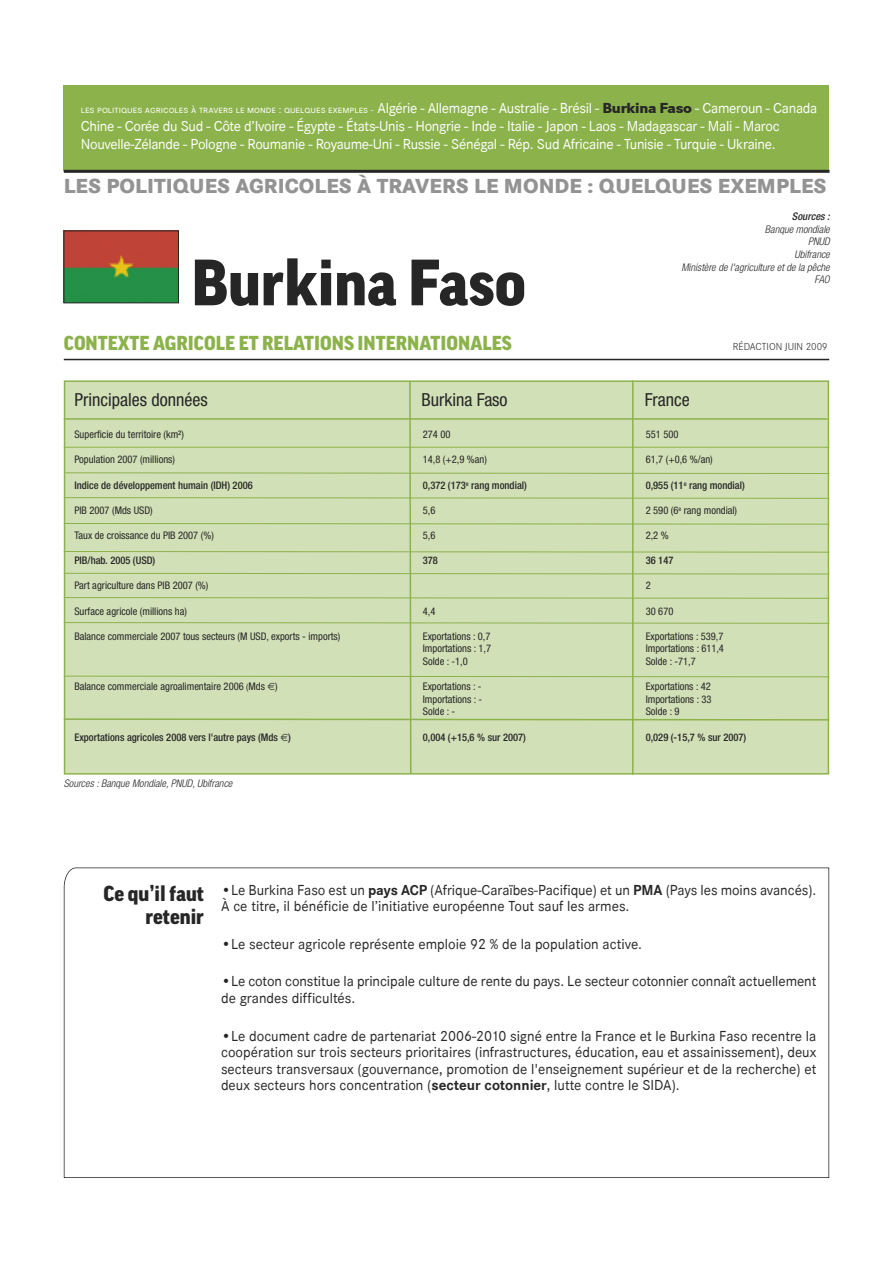
<style>
.page{position:relative;width:893px;height:1263px;background:#fff}
.page>*{position:absolute;margin:0;border:0;box-sizing:border-box;transform-origin:0 0}
.t1{font:900 63px "Good";color:#272627}
.t2{font:800 21px "Corporate S";letter-spacing:.005em;color:#939393}
.t3{font:900 21px/22.5px "Good";color:#272627;text-align:right}
.t4{font:900 19.5px "Good";color:#8cb24b}
.t5{font:condensed 18px "Helvetica Neue";color:#272627}
.t6{font:15px/16.5px "Corporate S";color:#272627}
.t7{font:15px/18px "Corporate S";letter-spacing:-.02em;color:#fff}
.t8{font:condensed 10.5px/12.6px "Helvetica Neue";color:#272627;text-align:justify}
.t9{font:500 condensed 10.5px "Helvetica Neue";color:#272627}
.t10{font:10.5px "Corporate SSC";color:#fff}
.t11{font:italic 300 condensed 10.5px/12.6px "Helvetica Neue";letter-spacing:.005em;color:#272627;text-align:right}
.t12{font:300 10.5px "Corporate S";color:#272627}
.t13{font:italic 500 condensed 10.5px "Helvetica Neue";letter-spacing:.005em;color:#272627}
.s1{font-family:"Corporate S";font-size:15px}
.s2{font-family:"Corporate S";font-weight:800;font-size:15px;color:#272627}
.s3{font-size:9px}
.s4{font-weight:700}
</style>
<div class="page">
<hr style="left:64px;top:359px;width:765px;height:1px;background:#272627">
<svg style="left:64px;top:867px;width:765px;height:311px"></svg>
<div style="left:64px;top:85px;width:765px;height:86px;background:#8cb24b"></div>
<hr style="left:64px;top:170px;width:765px;height:3px;background:#272627">
<img style="left:66px;top:233px;width:111px;height:68px">
<div style="left:64px;top:231px;width:115px;height:72px;border:1px solid #272627"></div>
<svg style="left:63px;top:380px;width:767px;height:395px;background:#ceddb2"></svg>
<p class="t10" style="left:81px;top:103px;width:738px">les politiques agricoles à travers le monde : quelques exemples - <span class="s1">Algérie - Allemagne - Australie - Brésil -</span> <span class="s2">BURKINA FASO</span> <span class="s1">- Cameroun - Canada</span></p>
<p class="t7" style="left:81px;top:117px;width:700px">Chine - Corée du Sud - Côte d’Ivoire - Égypte - États-Unis - Hongrie - Inde - Italie - Japon - Laos - Madagascar - Mali - Maroc<br>Nouvelle-Zélande - Pologne - Roumanie - Royaume-Uni - Russie - Sénégal - Rép. Sud Africaine - Tunisie - Turquie - Ukraine.</p>
<h2 class="t2" style="left:64px;top:174px;width:764px">LES POLITIQUES AGRICOLES À TRAVERS LE MONDE : QUELQUES EXEMPLES</h2>
<p class="t13" style="left:792px;top:213px;width:39px">Sources :</p>
<p class="t11" style="left:681px;top:224px;width:150px">Banque mondiale<br>PNUD<br>Ubifrance<br>Ministère de l'agriculture et de la pêche<br>FAO</p>
<h1 class="t1" style="left:191px;top:260px;width:336px">Burkina Faso</h1>
<h3 class="t4" style="left:64px;top:335px;width:450px">CONTEXTE AGRICOLE ET RELATIONS INTERNATIONALES</h3>
<p class="t12" style="left:733px;top:340px;width:96px">RÉDACTION JUIN 2009</p>
<p class="t5" style="left:75px;top:393px;width:135px">Principales données</p>
<p class="t5" style="left:421px;top:393px;width:88px">Burkina Faso</p>
<p class="t5" style="left:645px;top:393px;width:46px">France</p>
<p class="t8" style="left:74px;top:429px;width:111px">Superficie du territoire (km²)</p>
<p class="t8" style="left:74px;top:454px;width:102px">Population 2007 (millions)</p>
<p class="t9" style="left:74px;top:481px;width:180px">Indice de développement humain (IDH) 2006</p>
<p class="t8" style="left:74px;top:505px;width:80px">PIB 2007 (Mds USD)</p>
<p class="t8" style="left:74px;top:530px;width:141px">Taux de croissance du PIB 2007 (%)</p>
<p class="t9" style="left:74px;top:557px;width:82px">PIB/hab. 2005 (USD)</p>
<p class="t8" style="left:74px;top:580px;width:135px">Part agriculture dans PIB 2007 (%)</p>
<p class="t8" style="left:74px;top:605px;width:114px">Surface agricole (millions ha)</p>
<p class="t8" style="left:74px;top:631px;width:267px">Balance commerciale 2007 tous secteurs (M USD, exports - imports)</p>
<p class="t8" style="left:423px;top:429px;width:29px">274 00</p>
<p class="t8" style="left:423px;top:454px;width:66px">14,8 (+2,9 %an)</p>
<p class="t9" style="left:423px;top:481px;width:106px">0,372 (173<sup>e</sup> rang mondial)</p>
<p class="t8" style="left:423px;top:505px;width:14px">5,6</p>
<p class="t8" style="left:423px;top:530px;width:14px">5,6</p>
<p class="t9" style="left:423px;top:557px;width:17px">378</p>
<p class="t8" style="left:646px;top:429px;width:34px">551 500</p>
<p class="t8" style="left:646px;top:454px;width:69px">61,7 (+0,6 %/an)</p>
<p class="t9" style="left:646px;top:481px;width:101px">0,955 (11<sup>e</sup> rang mondial)</p>
<p class="t8" style="left:646px;top:505px;width:93px">2 590 (6<sup>e</sup> rang mondial)</p>
<p class="t8" style="left:646px;top:530px;width:25px">2,2 %</p>
<p class="t9" style="left:646px;top:557px;width:29px">36 147</p>
<p class="t8" style="left:646px;top:580px;width:7px">2</p>
<p class="t8" style="left:646px;top:605px;width:29px">30 670</p>
<p class="t8" style="left:646px;top:631px;width:80px">Exportations : 539,7<br>Importations : 611,4<br>Solde : -71,7</p>
<p class="t8" style="left:646px;top:681px;width:67px">Exportations : 42<br>Importations : 33<br>Solde : 9</p>
<p class="t9" style="left:646px;top:733px;width:102px">0,029 (-15,7 % sur 2007)</p>
<p class="t8" style="left:423px;top:605px;width:14px">4,4</p>
<p class="t8" style="left:423px;top:631px;width:70px">Exportations : 0,7<br>Importations : 1,7<br>Solde : -1,0</p>
<p class="t8" style="left:423px;top:681px;width:61px">Exportations : - Importations : - Solde : -</p>
<p class="t9" style="left:423px;top:733px;width:105px">0,004 (+15,6 % sur 2007)</p>
<p class="t8" style="left:74px;top:681px;width:205px">Balance commerciale agroalimentaire 2006 <span class="s3">(</span>Mds )</p>
<p class="t9" style="left:74px;top:733px;width:218px">Exportations agricoles 2008 vers l'autre pays (Mds )</p>
<p class="t11" style="left:64px;top:777px;width:170px">Sources : Banque Mondiale, PNUD, Ubifrance</p>
<h2 class="t3" style="left:103px;top:884px;width:102px">Ce qu’il faut retenir</h2>
<p class="t6" style="left:221px;top:881px;width:597px">•Le Burkina Faso est un <span class="s4">pays ACP</span> (Afrique-Caraïbes-Pacifique) et un <span class="s4">PMA</span> (Pays les moins avancés).<br>À ce titre, il bénéficie de l’initiative européenne Tout sauf les armes.</p>
<p class="t6" style="left:221px;top:935px;width:423px">•Le secteur agricole représente emploie 92 % de la population active.</p>
<p class="t6" style="left:221px;top:973px;width:597px">•Le coton constitue la principale culture de rente du pays. Le secteur cotonnier connaît actuellement de grandes difficultés.</p>
<p class="t6" style="left:221px;top:1027px;width:597px;text-align:justify">•Le document cadre de partenariat 2006-2010 signé entre la France et le Burkina Faso recentre la coopération sur trois secteurs prioritaires (infrastructures, éducation, eau et assainissement), deux secteurs transversaux (gouvernance, promotion de l'enseignement supérieur et de la recherche) et deux secteurs hors concentration (<span class="s4">secteur cotonnier</span>, lutte contre le SIDA).</p>
</div>
